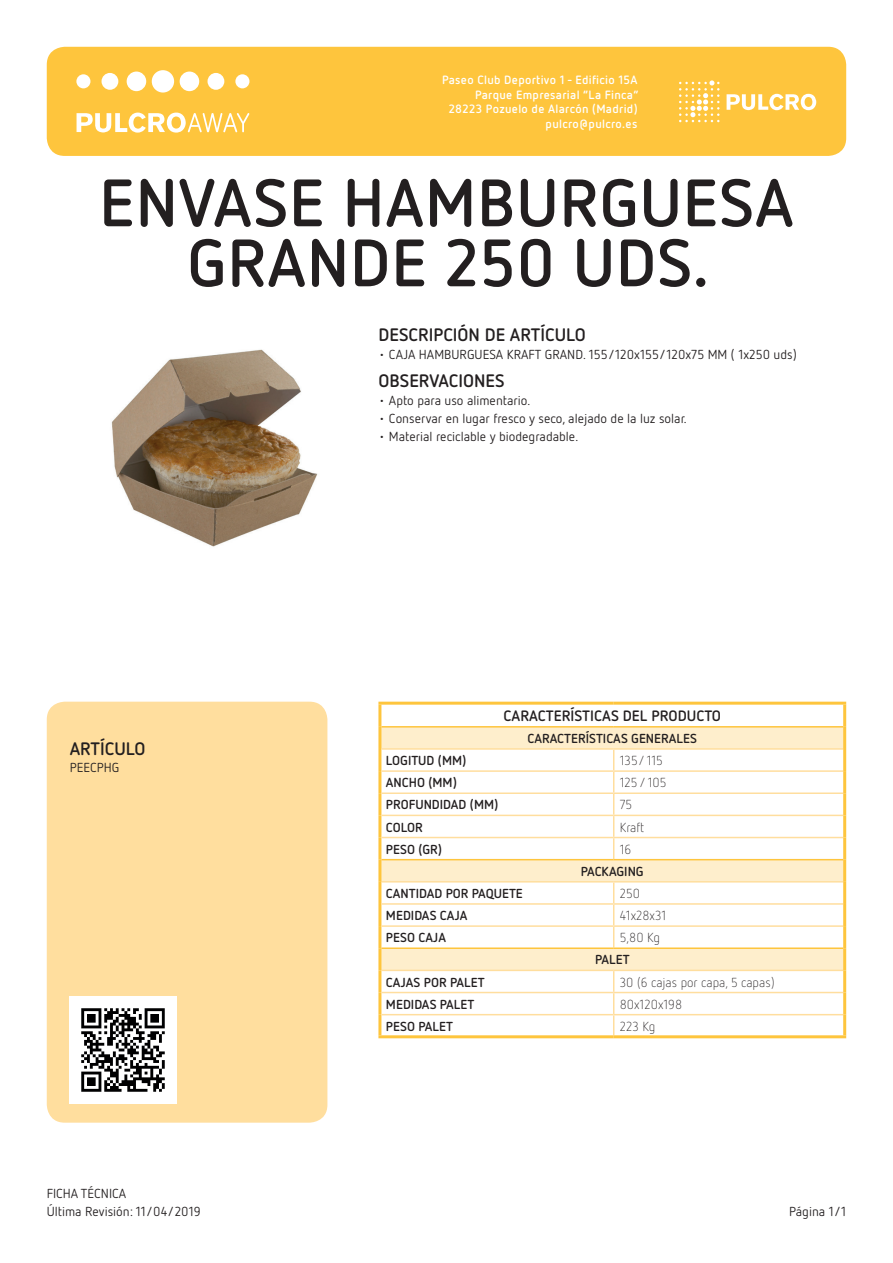
<style>
.page{position:relative;width:893px;height:1263px;background:#fff}
.page>*{position:absolute;margin:0;border:0;box-sizing:border-box;transform-origin:0 0}
.t1{font:700 66.75px/60px "Netto OT";letter-spacing:.01em;color:#231f20;text-align:center}
.t2{font:700 18px "Netto OT";color:#231f20}
.t3{font:700 15px "Netto OT";color:#231f20}
.t4{font:13.05px/17.9px "Netto OT";color:#231f20}
.t5{font:700 13.05px "Netto OT";color:#231f20}
.t6{font:300 13.05px "Netto OT";color:#231f20}
.t7{font:700 12px/14.4px "Netto OT";letter-spacing:.025em;color:#fff;text-align:right}
</style>
<div class="page">
<div style="left:47px;top:47px;width:799px;height:109px;background:#fec53d;border-radius:18px"></div>
<svg style="left:679px;top:80px;width:40px;height:42px"></svg>
<svg style="left:727px;top:94px;width:89px;height:16px"></svg>
<div style="left:76px;top:74px;width:14px;height:14px;background:#fff;border-radius:50%"></div>
<div style="left:102px;top:73px;width:16px;height:17px;background:#fff;border-radius:50%"></div>
<div style="left:127px;top:72px;width:19px;height:19px;background:#fff;border-radius:50%"></div>
<div style="left:152px;top:70px;width:22px;height:23px;background:#fff;border-radius:50%"></div>
<div style="left:180px;top:72px;width:19px;height:19px;background:#fff;border-radius:50%"></div>
<div style="left:208px;top:73px;width:16px;height:17px;background:#fff;border-radius:50%"></div>
<div style="left:235px;top:74px;width:14px;height:14px;background:#fff;border-radius:50%"></div>
<svg style="left:77px;top:113px;width:172px;height:20px"></svg>
<div style="left:47px;top:702px;width:280px;height:421px;background:#ffde9e;border-radius:18px"></div>
<img style="left:70px;top:997px;width:106px;height:106px">
<svg style="left:381px;top:705px;width:462px;height:330px"></svg>
<svg style="left:381px;top:727px;width:462px;height:243px"></svg>
<hr style="left:378px;top:705px;width:3px;height:22px;background:#fec53d">
<hr style="left:378px;top:702px;width:236px;height:3px;background:#fec53d">
<hr style="left:614px;top:702px;width:232px;height:3px;background:#fec53d">
<hr style="left:378px;top:727px;width:3px;height:22px;background:#fec53d">
<hr style="left:378px;top:749px;width:3px;height:22px;background:#fec53d">
<hr style="left:378px;top:771px;width:3px;height:22px;background:#fec53d">
<hr style="left:378px;top:793px;width:3px;height:22px;background:#fec53d">
<hr style="left:378px;top:815px;width:3px;height:22px;background:#fec53d">
<hr style="left:378px;top:837px;width:3px;height:23px;background:#fec53d">
<hr style="left:378px;top:882px;width:3px;height:22px;background:#fec53d">
<hr style="left:378px;top:904px;width:3px;height:22px;background:#fec53d">
<hr style="left:378px;top:926px;width:3px;height:22px;background:#fec53d">
<hr style="left:378px;top:970px;width:3px;height:22px;background:#fec53d">
<hr style="left:378px;top:992px;width:3px;height:23px;background:#fec53d">
<hr style="left:378px;top:1015px;width:3px;height:20px;background:#fec53d">
<hr style="left:381px;top:748px;width:233px;height:2px;background:#ffde9e">
<hr style="left:381px;top:770px;width:233px;height:2px;background:#ffde9e">
<hr style="left:381px;top:792px;width:233px;height:2px;background:#ffde9e">
<hr style="left:381px;top:815px;width:233px;height:1px;background:#ffde9e">
<hr style="left:381px;top:837px;width:233px;height:1px;background:#ffde9e">
<hr style="left:381px;top:881px;width:233px;height:1px;background:#ffde9e">
<hr style="left:381px;top:903px;width:233px;height:2px;background:#ffde9e">
<hr style="left:381px;top:925px;width:233px;height:2px;background:#ffde9e">
<hr style="left:381px;top:970px;width:233px;height:1px;background:#ffde9e">
<hr style="left:381px;top:992px;width:233px;height:1px;background:#ffde9e">
<hr style="left:381px;top:1014px;width:233px;height:1px;background:#ffde9e">
<svg style="left:613px;top:750px;width:1px;height:109px"></svg>
<svg style="left:613px;top:882px;width:1px;height:65px"></svg>
<svg style="left:613px;top:971px;width:1px;height:64px"></svg>
<hr style="left:614px;top:748px;width:229px;height:2px;background:#ffde9e">
<hr style="left:614px;top:770px;width:229px;height:2px;background:#ffde9e">
<hr style="left:614px;top:792px;width:229px;height:2px;background:#ffde9e">
<hr style="left:614px;top:815px;width:229px;height:1px;background:#ffde9e">
<hr style="left:614px;top:837px;width:229px;height:1px;background:#ffde9e">
<hr style="left:614px;top:881px;width:229px;height:1px;background:#ffde9e">
<hr style="left:614px;top:903px;width:229px;height:2px;background:#ffde9e">
<hr style="left:614px;top:925px;width:229px;height:2px;background:#ffde9e">
<hr style="left:614px;top:970px;width:229px;height:1px;background:#ffde9e">
<hr style="left:614px;top:992px;width:229px;height:1px;background:#ffde9e">
<hr style="left:614px;top:1014px;width:229px;height:1px;background:#ffde9e">
<hr style="left:381px;top:726px;width:233px;height:1px;background:#fec53d">
<hr style="left:614px;top:726px;width:229px;height:1px;background:#fec53d">
<hr style="left:843px;top:705px;width:3px;height:22px;background:#fec53d">
<hr style="left:843px;top:727px;width:3px;height:22px;background:#fec53d">
<hr style="left:843px;top:749px;width:3px;height:22px;background:#fec53d">
<hr style="left:843px;top:771px;width:3px;height:22px;background:#fec53d">
<hr style="left:843px;top:793px;width:3px;height:22px;background:#fec53d">
<hr style="left:843px;top:815px;width:3px;height:22px;background:#fec53d">
<hr style="left:843px;top:837px;width:3px;height:23px;background:#fec53d">
<hr style="left:843px;top:882px;width:3px;height:22px;background:#fec53d">
<hr style="left:843px;top:904px;width:3px;height:22px;background:#fec53d">
<hr style="left:843px;top:926px;width:3px;height:22px;background:#fec53d">
<hr style="left:843px;top:970px;width:3px;height:22px;background:#fec53d">
<hr style="left:843px;top:992px;width:3px;height:23px;background:#fec53d">
<hr style="left:843px;top:1015px;width:3px;height:20px;background:#fec53d">
<hr style="left:378px;top:860px;width:3px;height:22px;background:#fec53d">
<hr style="left:378px;top:948px;width:3px;height:22px;background:#fec53d">
<hr style="left:381px;top:859px;width:233px;height:1px;background:#fec53d">
<hr style="left:381px;top:947px;width:233px;height:2px;background:#fec53d">
<hr style="left:614px;top:859px;width:229px;height:1px;background:#fec53d">
<hr style="left:614px;top:947px;width:229px;height:2px;background:#fec53d">
<hr style="left:843px;top:860px;width:3px;height:22px;background:#fec53d">
<hr style="left:843px;top:948px;width:3px;height:22px;background:#fec53d">
<hr style="left:378px;top:1035px;width:236px;height:3px;background:#fec53d">
<hr style="left:614px;top:1035px;width:232px;height:3px;background:#fec53d">
<img style="left:111px;top:349px;width:207px;height:198px">
<p class="t7" style="left:442px;top:73px;width:198px">Paseo Club Deportivo 1 - Edificio 15A<br>Parque Empresarial “La Finca”<br>28223 Pozuelo de Alarcón (Madrid) pulcro@pulcro.es</p>
<h1 class="t1" style="left:99px;top:171px;width:696px">ENVASE HAMBURGUESA<br>GRANDE 250 UDS.</h1>
<h2 class="t2" style="left:378px;top:324px;width:209px">DESCRIPCIÓN DE ARTÍCULO</h2>
<p class="t4" style="left:378px;top:345px;width:420px">• CAJA HAMBURGUESA KRAFT GRAND. 155/120x155/120x75 MM ( 1x250 uds)</p>
<h2 class="t2" style="left:378px;top:370px;width:128px">OBSERVACIONES</h2>
<p class="t4" style="left:378px;top:391px;width:153px">• Apto para uso alimentario.</p>
<p class="t4" style="left:378px;top:409px;width:310px">• Conservar en lugar fresco y seco, alejado de la luz solar.</p>
<p class="t4" style="left:378px;top:427px;width:201px">• Material reciclable y biodegradable.</p>
<h2 class="t2" style="left:70px;top:737px;width:77px">ARTÍCULO</h2>
<p class="t4" style="left:70px;top:759px;width:51px">PEECPHG</p>
<p class="t4" style="left:47px;top:1185px;width:155px">FICHA TÉCNICA<br>Última Revisión: 11/04/2019</p>
<p class="t3" style="left:504px;top:706px;width:219px">CARACTERÍSTICAS DEL PRODUCTO</p>
<p class="t5" style="left:528px;top:730px;width:171px">CARACTERÍSTICAS GENERALES</p>
<p class="t5" style="left:386px;top:752px;width:82px">LOGITUD (MM)</p>
<p class="t6" style="left:620px;top:753px;width:45px">135/ 115</p>
<p class="t5" style="left:386px;top:774px;width:72px">ANCHO (MM)</p>
<p class="t6" style="left:620px;top:775px;width:48px">125 / 105</p>
<p class="t5" style="left:386px;top:797px;width:114px">PROFUNDIDAD (MM)</p>
<p class="t6" style="left:620px;top:797px;width:14px">75</p>
<p class="t5" style="left:386px;top:819px;width:38px">COLOR</p>
<p class="t6" style="left:620px;top:819px;width:26px">Kraft</p>
<p class="t5" style="left:386px;top:841px;width:58px">PESO (GR)</p>
<p class="t6" style="left:620px;top:841px;width:13px">16</p>
<p class="t5" style="left:581px;top:863px;width:64px">PACKAGING</p>
<p class="t5" style="left:386px;top:885px;width:139px">CANTIDAD POR PAQUETE</p>
<p class="t6" style="left:620px;top:886px;width:22px">250</p>
<p class="t5" style="left:386px;top:907px;width:83px">MEDIDAS CAJA</p>
<p class="t6" style="left:620px;top:908px;width:48px">41x28x31</p>
<p class="t5" style="left:386px;top:929px;width:62px">PESO CAJA</p>
<p class="t6" style="left:620px;top:930px;width:42px">5,80 Kg</p>
<p class="t5" style="left:595px;top:952px;width:36px">PALET</p>
<p class="t5" style="left:386px;top:974px;width:100px">CAJAS POR PALET</p>
<p class="t6" style="left:620px;top:974px;width:156px">30 (6 cajas por capa, 5 capas)</p>
<p class="t5" style="left:386px;top:996px;width:90px">MEDIDAS PALET</p>
<p class="t6" style="left:620px;top:996px;width:64px">80x120x198</p>
<p class="t5" style="left:386px;top:1018px;width:68px">PESO PALET</p>
<p class="t6" style="left:620px;top:1018px;width:37px">223 Kg</p>
<p class="t4" style="left:789px;top:1202px;width:59px">Página 1/1</p>
</div>
